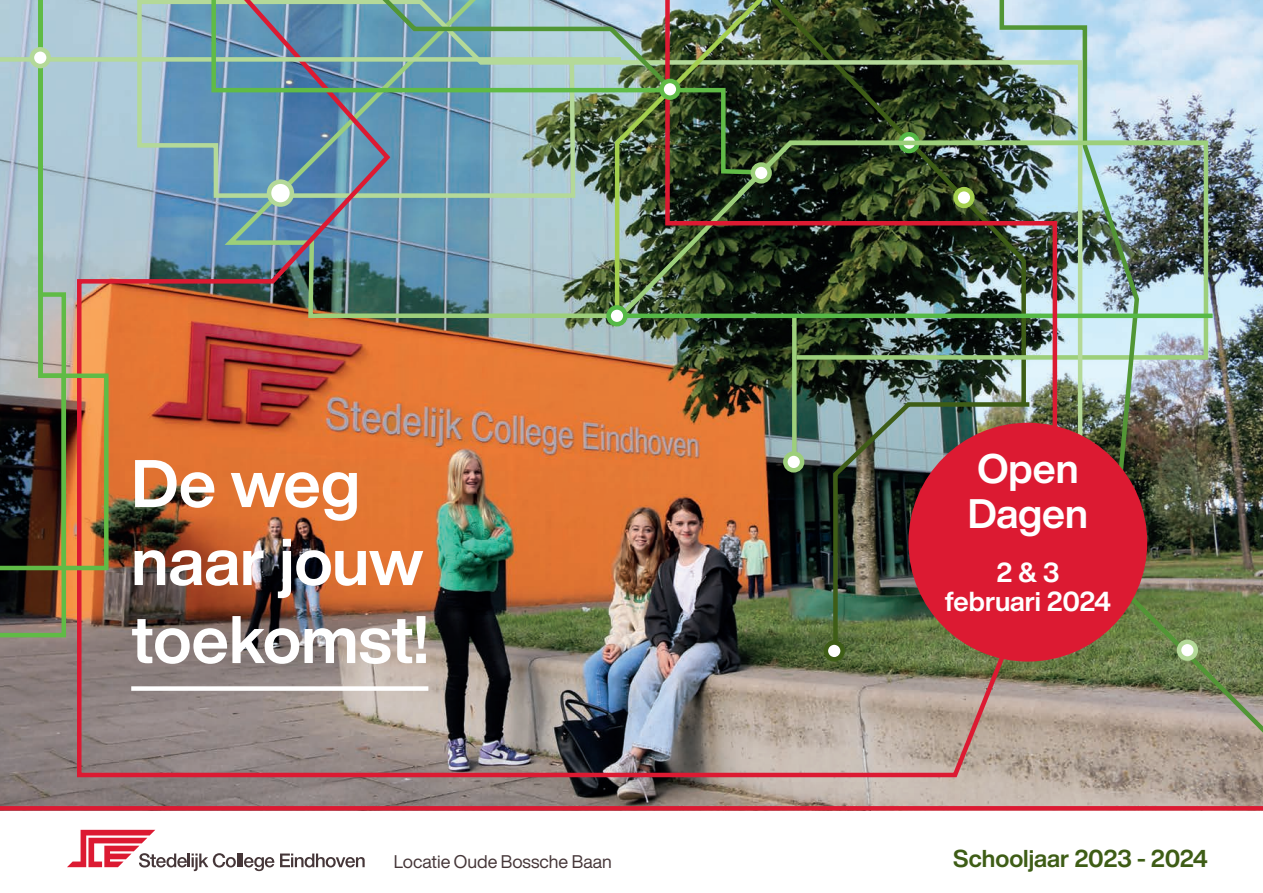
<style>
.page{position:relative;width:1263px;height:893px;background:#fff}
.page>*{position:absolute;margin:0;border:0;box-sizing:border-box;transform-origin:0 0}
.Kop{font:700 66px "Helvetica Now Display";color:#fff}
.t1{font:700 40.5px "Helvetica Now Display";color:#fff}
.t2{font:700 27px "Helvetica Now Display";letter-spacing:-.01em;color:#fff}
.t3{font:700 24px "Helvetica Now Display";color:#3e5d16}
.t4{font:18px "Helvetica Now Display";color:#453638}
</style>
<div class="page">
<img style="left:0;top:572px;width:1263px;height:234px">
<img style="left:1059px;top:0;width:204px;height:769px">
<img style="left:1059px;top:0;width:25px;height:437px">
<hr style="left:608px;top:314px;width:605px;height:4px;background:#56b947">
<img style="left:75px;top:0;width:984px;height:779px">
<svg style="left:68px;top:0;width:43px;height:572px"></svg>
<svg style="left:955px;top:189px;width:17px;height:17px"></svg>
<div style="left:953px;top:187px;width:21px;height:21px;border:4px solid #a4cf4e;border-radius:50%"></div>
<div style="left:131px;top:686px;width:297px;height:5px;background:#fff"></div>
<div style="left:908px;top:423px;width:239px;height:239px;background:#dc1a32;border-radius:50%"></div>
<svg style="left:269px;top:182px;width:23px;height:23px"></svg>
<div style="left:267px;top:179px;width:27px;height:28px;border:4px solid #b4d999;border-radius:50%"></div>
<hr style="left:0;top:806px;width:1263px;height:4px;background:#dc1a32">
<svg style="left:67px;top:830px;width:298px;height:41px"></svg>
<div style="left:0;top:57px;width:621px;height:5px;background:#b4d999"></div>
<svg style="left:0;top:0;width:68px;height:640px"></svg>
<svg style="left:32px;top:49px;width:17px;height:17px"></svg>
<div style="left:30px;top:47px;width:21px;height:21px;border:4px solid #b4d999;border-radius:50%"></div>
<img style="left:209px;top:0;width:404px;height:177px">
<img style="left:613px;top:0;width:176px;height:323px">
<img style="left:831px;top:400px;width:203px;height:256px">
<svg style="left:609px;top:307px;width:16px;height:17px"></svg>
<div style="left:606px;top:305px;width:22px;height:21px;border:4px solid #56b947;border-radius:50%"></div>
<svg style="left:1179px;top:642px;width:17px;height:17px"></svg>
<div style="left:1177px;top:639px;width:21px;height:22px;border:4px solid #b4d999;border-radius:50%"></div>
<svg style="left:785px;top:453px;width:17px;height:17px"></svg>
<div style="left:783px;top:451px;width:21px;height:22px;border:4px solid #9dcf7b;border-radius:50%"></div>
<svg style="left:661px;top:81px;width:17px;height:17px"></svg>
<div style="left:659px;top:79px;width:22px;height:21px;border:4px solid #60bb46;border-radius:50%"></div>
<svg style="left:826px;top:642px;width:17px;height:17px"></svg>
<div style="left:823px;top:640px;width:22px;height:22px;border:4px solid #3e5d16;border-radius:50%"></div>
<img style="left:733px;top:138px;width:477px;height:62px">
<svg style="left:753px;top:165px;width:17px;height:16px"></svg>
<div style="left:750px;top:162px;width:22px;height:22px;border:4px solid #9dcf7b;border-radius:50%"></div>
<p class="Kop" style="left:131px;top:438px;width:230px">De weg</p>
<p class="Kop" style="left:131px;top:516px;width:294px">naar jouw</p>
<p class="Kop" style="left:131px;top:594px;width:299px">toekomst!</p>
<p class="t1" style="left:977px;top:441px;width:103px">Open</p>
<p class="t1" style="left:968px;top:486px;width:122px">Dagen</p>
<p class="t2" style="left:996px;top:554px;width:64px">2 &amp; 3</p>
<p class="t2" style="left:945px;top:582px;width:168px">februari 2024</p>
<p class="t4" style="left:394px;top:849px;width:219px">Locatie Oude Bossche Baan</p>
<p class="t3" style="left:953px;top:842px;width:256px">Schooljaar 2023 - 2024</p>
</div>
